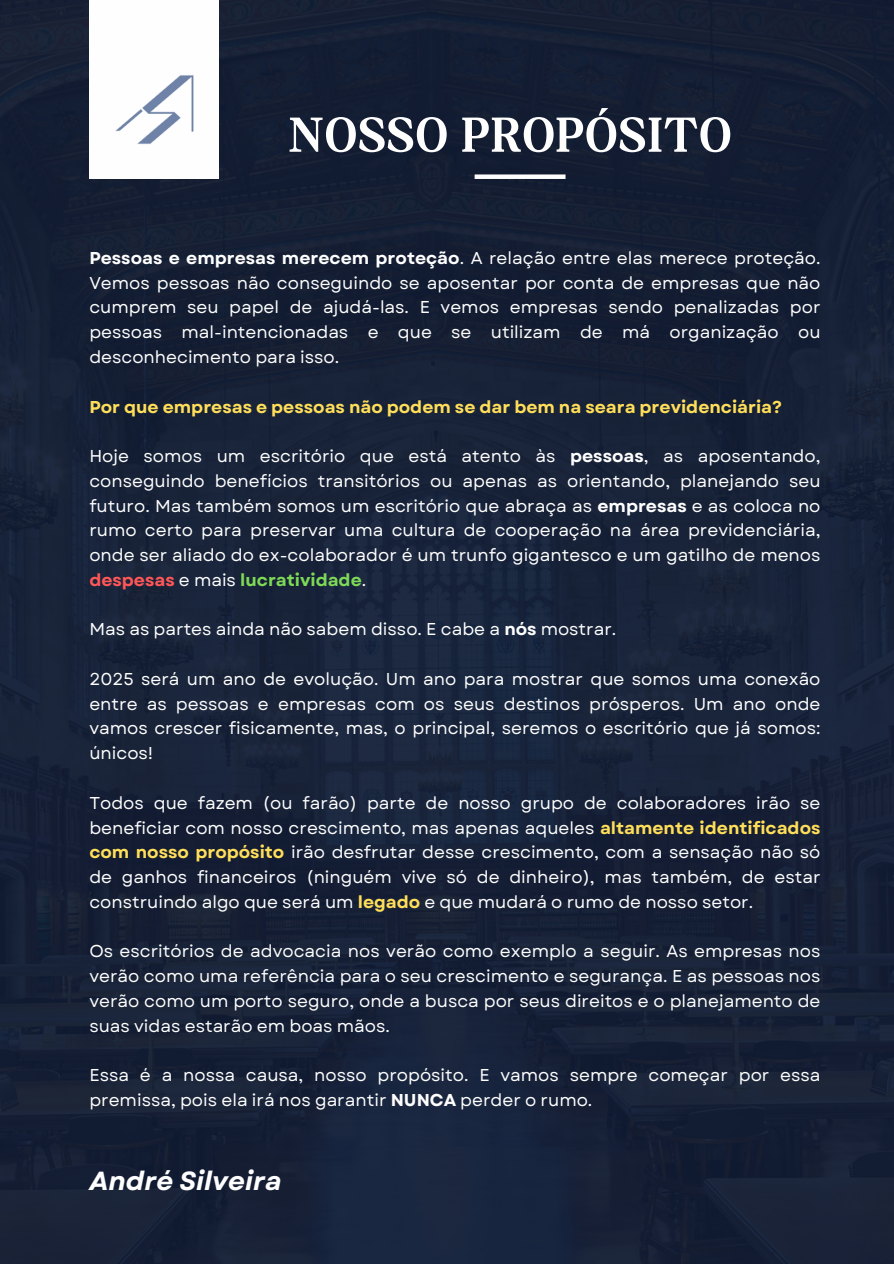
<style>
.page{position:relative;width:894px;height:1264px;background:#fff}
.page>*{position:absolute;margin:0;border:0;box-sizing:border-box;transform-origin:0 0}
.t1{font:700 52.5px "Boston Angel";letter-spacing:.035em;color:#fefefe}
.t2{font:italic 700 26.1px "Garet";color:#fefefe}
.t3{font:17.1px/24.8px "Garet";color:#fefefe;text-align:justify}
.t4{font:700 17.1px "Garet";color:#ffde59}
.s1{font-weight:700}
.s2{font-weight:700;color:#ff5757}
.s3{font-weight:700;color:#7ed957}
.s4{font-weight:700;color:#ffde59}
</style>
<div class="page">
<img style="left:0;top:0;width:893px;height:1263px">
<div style="left:89px;top:0;width:129px;height:179px;background:#fefefe"></div>
<div style="left:474px;top:174px;width:91px;height:5px;background:#fefefe"></div>
<img style="left:115px;top:75px;width:79px;height:69px">
<p class="t1" style="left:289px;top:103px;width:443px">NOSSO PROPÓSITO</p>
<h1 class="t3" style="left:89px;top:246px;width:732px"><span class="s1">Pessoas e empresas merecem proteção</span>. A relação entre elas merece proteção.<br>Vemos pessoas não conseguindo se aposentar por conta de empresas que não cumprem seu papel de ajudá-las. E vemos empresas sendo penalizadas por pessoas mal-intencionadas e que se utilizam de má organização ou desconhecimento para isso.</h1>
<p class="t4" style="left:89px;top:394px;width:694px">Por que empresas e pessoas não podem se dar bem na seara previdenciária?</p>
<p class="t3" style="left:89px;top:444px;width:732px">Hoje somos um escritório que está atento às <span class="s1">pessoas</span>, as aposentando, conseguindo benefícios transitórios ou apenas as orientando, planejando seu futuro. Mas também somos um escritório que abraça as <span class="s1">empresas</span> e as coloca no rumo certo para preservar uma cultura de cooperação na área previdenciária, onde ser aliado do ex-colaborador é um trunfo gigantesco e um gatilho de menos <span class="s2">despesas</span> e mais <span class="s3">lucratividade</span>.</p>
<h3 class="t3" style="left:89px;top:617px;width:528px">Mas as partes ainda não sabem disso. E cabe a <span class="s1">nós</span> mostrar.</h3>
<p class="t3" style="left:89px;top:666px;width:732px">2025 será um ano de evolução. Um ano para mostrar que somos uma conexão entre as pessoas e empresas com os seus destinos prósperos. Um ano onde vamos crescer fisicamente, mas, o principal, seremos o escritório que já somos: únicos!</p>
<p class="t3" style="left:89px;top:790px;width:732px">Todos que fazem (ou farão) parte de nosso grupo de colaboradores irão se beneficiar com nosso crescimento, mas apenas aqueles <span class="s4">altamente identificados com nosso propósito</span> irão desfrutar desse crescimento, com a sensação não só de ganhos financeiros (ninguém vive só de dinheiro), mas também, de estar construindo algo que será um <span class="s4">legado</span> e que mudará o rumo de nosso setor.</p>
<p class="t3" style="left:89px;top:939px;width:732px">Os escritórios de advocacia nos verão como exemplo a seguir. As empresas nos verão como uma referência para o seu crescimento e segurança. E as pessoas nos verão como um porto seguro, onde a busca por seus direitos e o planejamento de suas vidas estarão em boas mãos.</p>
<p class="t3" style="left:89px;top:1062px;width:732px">Essa é a nossa causa, nosso propósito. E vamos sempre começar por essa premissa, pois ela irá nos garantir <span class="s1">NUNCA</span> perder o rumo.</p>
<p class="t2" style="left:89px;top:1162px;width:194px">André Silveira</p>
</div>
